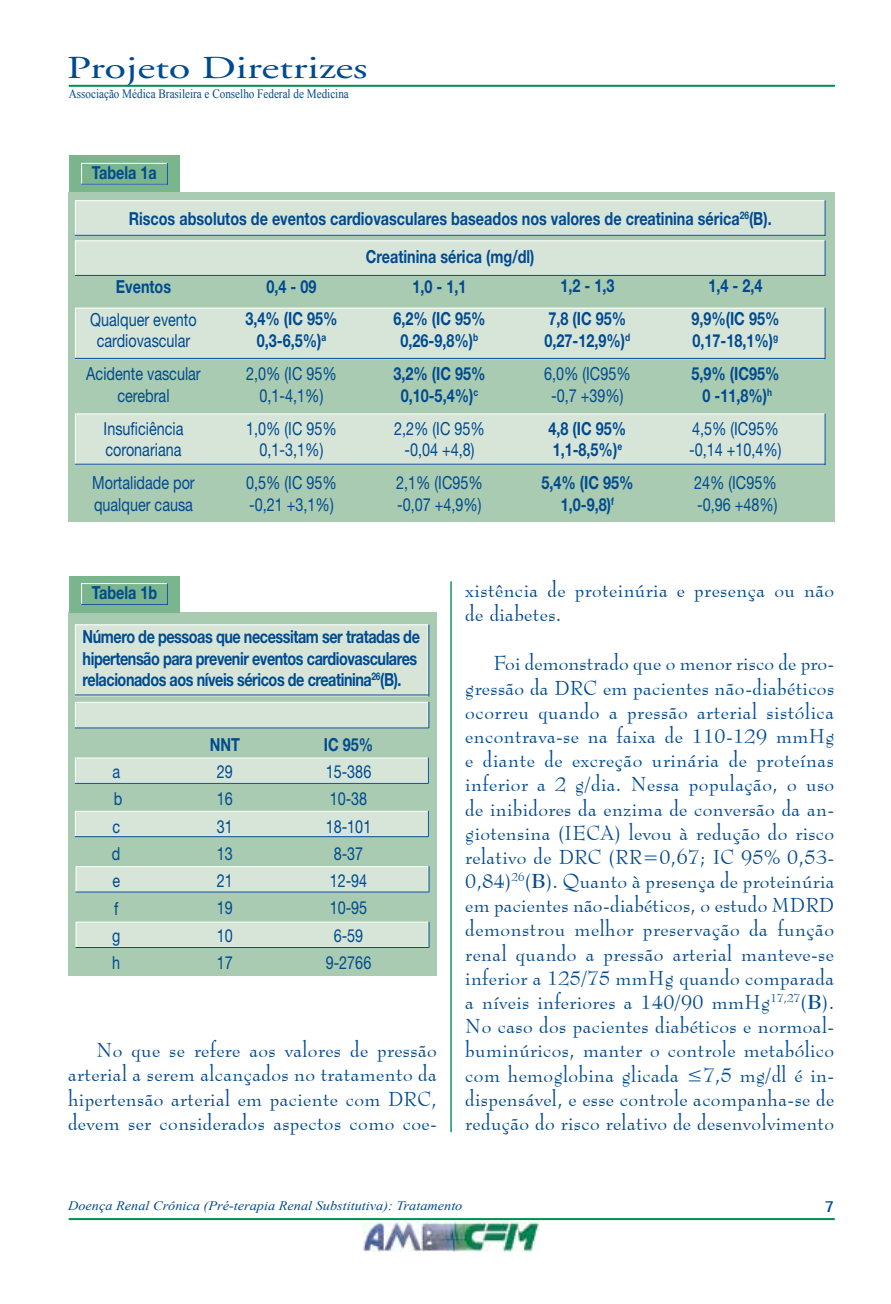
<style>
.page{position:relative;width:891px;height:1304px;background:#fff}
.page>*{position:absolute;margin:0;border:0;box-sizing:border-box;transform-origin:0 0}
.t1{font:32px "Adobe Garamond";color:#004a8f;scale:1.39 1}
.t2{font:20px/24.2px "Bernhard Modern BT";letter-spacing:.02em;color:#004a8f;text-align:justify}
.t3{font:18px/27.2px "Helvetica Neue";color:#004a8f;text-align:center;scale:.8 1}
.t4{font:700 18px/33px "Helvetica Neue";color:#004a8f;text-align:center;scale:.8 1}
.t5{font:700 18px/21.6px "Helvetica Neue";letter-spacing:-.03em;color:#004a8f;scale:.8 1}
.t6{font:500 16px "Folio BT";color:#004a8f}
.t7{font:italic 13px "Times New Roman";color:#004a8f;scale:1.1 1}
.t8{font:12.8px "Times New Roman";color:#004a8f;scale:.87 1}
.s1{font-weight:700}
.s2{font-weight:400}
</style>
<div class="page">
<hr style="left:450px;top:155px;width:1px;height:977px;background:#00904d">
<hr style="left:69px;top:1218px;width:765px;height:2px;background:#00904d">
<img style="left:363px;top:1222px;width:176px;height:30px">
<hr style="left:69px;top:85px;width:765px;height:2px;background:#00904d">
<div style="left:442px;top:112px;width:19px;height:469px;background:#fff"></div>
<div style="left:69px;top:192px;width:765px;height:330px;background:#a9cbb1"></div>
<div style="left:69px;top:612px;width:368px;height:364px;background:#a9cbb1"></div>
<div style="left:70px;top:156px;width:110px;height:36px;background:#7ab58d"></div>
<div style="left:81px;top:163px;width:87px;height:22px;background:#7ab58d;border:1px solid #fff"></div>
<svg style="left:167px;top:163px;width:1px;height:21px"></svg>
<hr style="left:81px;top:184px;width:87px;height:1px;background:#004a8f">
<div style="left:70px;top:576px;width:110px;height:36px;background:#7ab58d"></div>
<div style="left:81px;top:583px;width:87px;height:22px;background:#7ab58d;border:1px solid #fff"></div>
<svg style="left:167px;top:583px;width:1px;height:21px"></svg>
<hr style="left:81px;top:604px;width:87px;height:1px;background:#004a8f">
<div style="left:75px;top:413px;width:749px;height:52px;background:#d7e5d9;border:1px solid #fff"></div>
<hr style="left:75px;top:464px;width:749px;height:1px;background:#004a8f">
<hr style="left:824px;top:414px;width:1px;height:51px;background:#004a8f">
<div style="left:75px;top:308px;width:749px;height:51px;background:#d7e5d9;border:1px solid #fff"></div>
<hr style="left:75px;top:358px;width:749px;height:1px;background:#004a8f">
<hr style="left:824px;top:308px;width:1px;height:51px;background:#004a8f">
<div style="left:75px;top:757px;width:353px;height:26px;background:#d7e5d9;border:1px solid #fff"></div>
<hr style="left:75px;top:783px;width:353px;height:1px;background:#004a8f">
<svg style="left:427px;top:758px;width:1px;height:26px"></svg>
<div style="left:75px;top:811px;width:353px;height:26px;background:#d7e5d9;border:1px solid #fff"></div>
<hr style="left:75px;top:836px;width:353px;height:1px;background:#004a8f">
<svg style="left:427px;top:811px;width:1px;height:26px"></svg>
<div style="left:75px;top:866px;width:353px;height:26px;background:#d7e5d9;border:1px solid #fff"></div>
<hr style="left:75px;top:891px;width:353px;height:1px;background:#004a8f">
<svg style="left:428px;top:866px;width:1px;height:26px"></svg>
<div style="left:75px;top:922px;width:353px;height:26px;background:#d7e5d9;border:1px solid #fff"></div>
<hr style="left:75px;top:947px;width:353px;height:1px;background:#004a8f">
<svg style="left:428px;top:922px;width:1px;height:26px"></svg>
<div style="left:75px;top:200px;width:749px;height:36px;background:#d7e5d9;border:1px solid #fff"></div>
<hr style="left:75px;top:235px;width:749px;height:1px;background:#004a8f">
<hr style="left:824px;top:200px;width:1px;height:36px;background:#004a8f">
<div style="left:75px;top:624px;width:353px;height:72px;background:#d7e5d9;border:1px solid #fff"></div>
<hr style="left:75px;top:694px;width:353px;height:1px;background:#004a8f">
<hr style="left:428px;top:625px;width:1px;height:71px;background:#004a8f">
<div style="left:75px;top:240px;width:749px;height:36px;background:#d7e5d9;border:1px solid #fff"></div>
<hr style="left:75px;top:275px;width:749px;height:1px;background:#004a8f">
<hr style="left:824px;top:240px;width:1px;height:36px;background:#004a8f">
<div style="left:75px;top:702px;width:353px;height:26px;background:#d7e5d9;border:1px solid #fff"></div>
<hr style="left:75px;top:727px;width:353px;height:1px;background:#004a8f">
<svg style="left:428px;top:702px;width:1px;height:26px"></svg>
<h1 class="t1" style="left:67px;top:51px;width:218px">Projeto Diretrizes</h1>
<p class="t8" style="left:69px;top:85px;width:323px">Associação Médica Brasileira e Conselho Federal de Medicina</p>
<p class="t4" style="left:92px;top:156px;width:82px">Tabela 1a</p>
<p class="t4" style="left:129px;top:202px;width:804px">Riscos absolutos de eventos cardiovasculares baseados nos valores de creatinina sérica<sup>26</sup>(B).</p>
<p class="t4" style="left:116px;top:269px;width:71px">Eventos</p>
<p class="t3" style="left:90px;top:308px;width:135px;line-height:21.6px">Qualquer evento cardiovascular</p>
<p class="t3" style="left:86px;top:363px;width:145px;line-height:21.6px">Acidente vascular cerebral</p>
<p class="t3" style="left:104px;top:417px;width:101px;line-height:21.6px;text-align:left">Insuficiência coronariana</p>
<p class="t3" style="left:92px;top:472px;width:130px;line-height:21.6px;text-align:left">Mortalidade por qualquer causa</p>
<p class="t4" style="left:245px;top:269px;width:117px">0,4 - 09<br>3,4% (IC 95%</p>
<p class="t3" style="left:246px;top:324px;width:115px;line-height:33px"><span class="s1">0,3-6,5%)</span><sup>a<br></sup>2,0% (IC 95%</p>
<p class="t3" style="left:246px;top:378px;width:115px;line-height:33px">0,1-4,1%)<br>1,0% (IC 95%</p>
<p class="t3" style="left:246px;top:433px;width:115px;line-height:33px">0,1-3,1%)<br>0,5% (IC 95%</p>
<p class="t3" style="left:249px;top:490px;width:107px">-0,21 +3,1%)</p>
<p class="t4" style="left:366px;top:240px;width:212px">Creatinina sérica (mg/dl)</p>
<p class="t4" style="left:393px;top:269px;width:117px">1,0 - 1,1<br>6,2% (IC 95%</p>
<p class="t4" style="left:393px;top:324px;width:117px">0,26-9,8%)<sup>b<br></sup>3,2% (IC 95%</p>
<p class="t4" style="left:394px;top:378px;width:115px">0,10-5,4%)<sup>c<br></sup><span class="s2">2,2% (IC 95%</span></p>
<p class="t3" style="left:396px;top:433px;width:110px;line-height:33px">-0,04 +4,8)<br>2,1% (IC95%</p>
<p class="t3" style="left:397px;top:490px;width:107px">-0,07 +4,9%)</p>
<p class="t4" style="left:548px;top:269px;width:99px">1,2 - 1,3<br>7,8 (IC 95%</p>
<p class="t4" style="left:544px;top:324px;width:110px;text-align:left">0,27-12,9%)<sup>d<br></sup><span class="s2">6,0% (IC95%</span></p>
<p class="t3" style="left:551px;top:381px;width:92px">-0,7 +39%)</p>
<p class="t4" style="left:548px;top:417px;width:99px;line-height:21.6px;text-align:left">4,8 (IC 95%<br>1,1-8,5%)<sup>e</sup></p>
<p class="t4" style="left:541px;top:471px;width:117px;line-height:21.6px">5,4% (IC 95%<br>1,0-9,8)<sup>f</sup></p>
<p class="t4" style="left:691px;top:269px;width:112px">1,4 - 2,4<br>9,9%(IC 95%</p>
<p class="t4" style="left:691px;top:324px;width:112px;text-align:left">0,17-18,1%)<sup>g<br></sup>5,9% (IC95%</p>
<p class="t3" style="left:691px;top:378px;width:110px;line-height:33px"><span class="s1">0 -11,8%)</span><sup>h<br></sup>4,5% (IC95%</p>
<p class="t3" style="left:688px;top:433px;width:117px;line-height:33px;text-align:left">-0,14 +10,4%)<br>24% (IC95%</p>
<p class="t3" style="left:696px;top:490px;width:102px">-0,96 +48%)</p>
<p class="t4" style="left:92px;top:576px;width:83px">Tabela 1b</p>
<p class="t5" style="left:83px;top:626px;width:423px">Número de pessoas que necessitam ser tratadas de hipertensão para prevenir eventos cardiovasculares relacionados aos níveis séricos de creatinina<sup>26</sup>(B).</p>
<p class="t3" style="left:112px;top:758px;width:15px;text-align:left">a b c d e f g h</p>
<p class="t4" style="left:209px;top:727px;width:39px">NNT</p>
<p class="t3" style="left:217px;top:758px;width:22px;text-align:justify">29<br>16<br>31<br>13<br>21<br>19<br>10<br>17</p>
<p class="t4" style="left:323px;top:727px;width:63px">IC 95%</p>
<p class="t3" style="left:325px;top:758px;width:59px">15-386<br>10-38<br>18-101<br>8-37<br>12-94<br>10-95<br>6-59<br>9-2766</p>
<p class="t2" style="left:68px;top:1037px;width:370px;text-indent:28px">No que se refere aos valores de pressão arterial a serem alcançados no tratamento da hipertensão arterial em paciente com DRC, devem ser considerados aspectos como coe-</p>
<p class="t2" style="left:465px;top:577px;width:370px">xistência de proteinúria e presença ou não de diabetes.</p>
<p class="t2" style="left:465px;top:651px;width:370px;text-indent:28px">Foi demonstrado que o menor risco de pro&shy;gressão da DRC em pacientes não-diabéticos ocorreu quando a pressão arterial sistólica encontrava-se na faixa de 110-129 mmHg e diante de excreção urinária de proteínas inferior a 2 g/dia. Nessa população, o uso de inibidores da enzima de conversão da an&shy;giotensina (IECA) levou à redução do risco relativo de DRC (RR=0,67; IC 95% 0,53- 0,84)<sup>26</sup>(<span class="s1">B</span>). Quanto à presença de proteinúria em pacientes não-diabéticos, o estudo MDRD demonstrou melhor preservação da função renal quando a pressão arterial manteve-se inferior a 125/75 mmHg quando comparada a níveis inferiores a 140/90 mmHg<sup>17,27</sup>(<span class="s1">B</span>).<br>No caso dos pacientes diabéticos e normoal&shy;buminúricos, manter o controle metabólico com hemoglobina glicada ≤7,5 mg/dl é in&shy;dispensável, e esse controle acompanha-se de redução do risco relativo de desenvolvimento</p>
<p class="t7" style="left:68px;top:1197px;width:360px">Doença Renal Crônica (Pré-terapia Renal Substitutiva): Tratamento</p>
<p class="t6" style="left:824px;top:1196px;width:11px">7</p>
</div>
